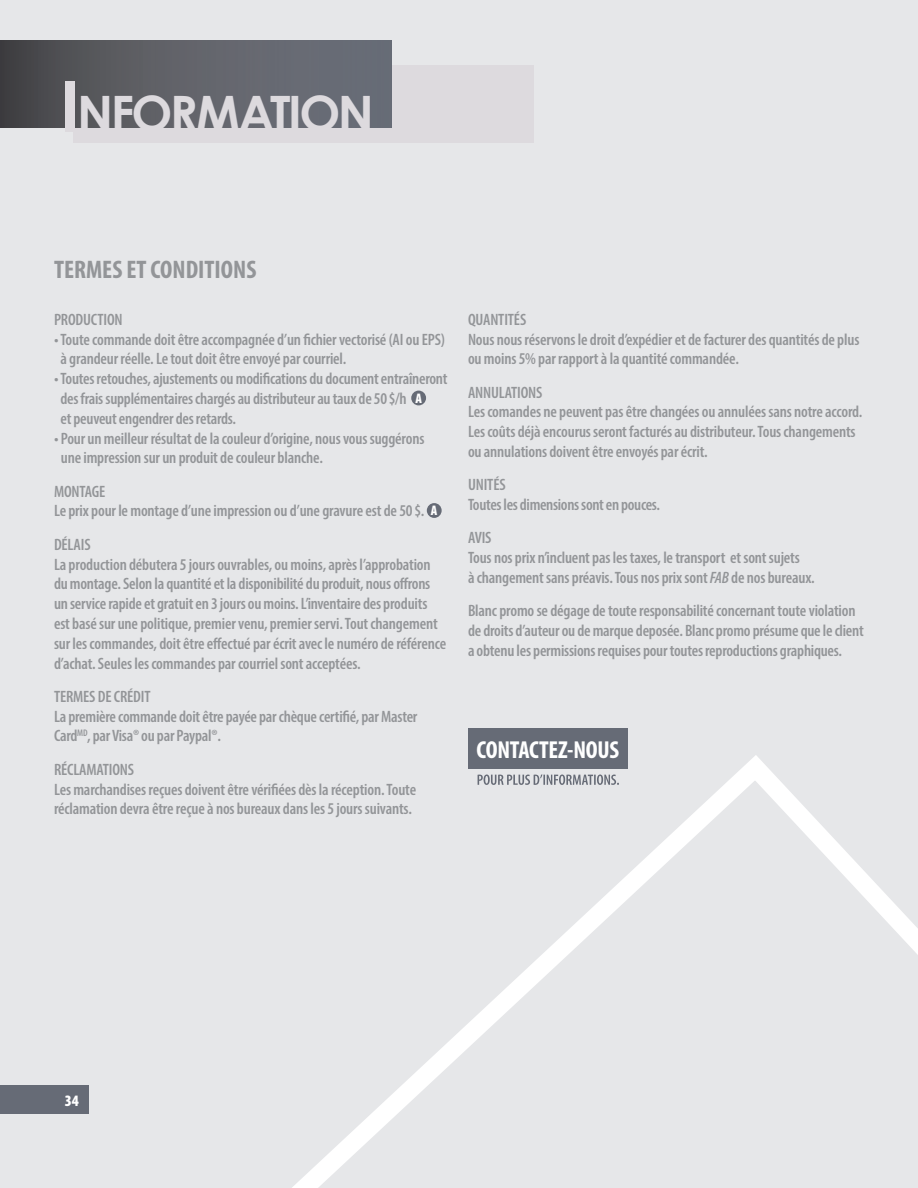
<style>
.page{position:relative;width:918px;height:1188px;background:#e6e7e9}
.page>*{position:absolute;margin:0;border:0;box-sizing:border-box;transform-origin:0 0}
.t1{font:700 48.9px "Century Gothic";letter-spacing:-.05em;color:#dddade}
.t2{font:700 condensed 25.5px "Myriad Pro";color:#939598}
.Titre_Texte{font:700 condensed 24.6px "Myriad Pro";letter-spacing:-.01em;color:#fff}
.Texte_Texte{font:600 condensed 16.5px/19.8px "Myriad Pro";letter-spacing:-.01em;color:#939598}
.Titre_Texte-2{font:600 condensed 16.5px/19.8px "Myriad Pro";letter-spacing:-.015em;color:#939598}
.t3{font:900 condensed 15.9px "Myriad Pro";color:#fff}
.t4{font:900 condensed 13.95px "Myriad Pro";color:#fff}
.s1{font-size:69.75px}
.s2{font-style:italic}
</style>
<div class="page">
<svg style="left:292px;top:755px;width:626px;height:433px"></svg>
<div style="left:73px;top:65px;width:461px;height:77px;background:#dddade"></div>
<div style="left:0;top:41px;width:392px;height:86px;background:linear-gradient(to right,#4b4a4d,#70757f)"></div>
<div style="left:411px;top:391px;width:15px;height:14px;background:#666b76;border-radius:50%"></div>
<div style="left:427px;top:503px;width:15px;height:15px;background:#666b76;border-radius:50%"></div>
<div style="left:468px;top:729px;width:160px;height:40px;background:#666b76"></div>
<svg style="left:478px;top:774px;width:141px;height:11px"></svg>
<div style="left:0;top:1085px;width:88px;height:29px;background:#666b76"></div>
<p class="t1" style="left:60px;top:77px;width:316px"><span class="s1">I</span> NFORMATION</p>
<p class="t2" style="left:54px;top:253px;width:204px">TERMES ET CONDITIONS</p>
<p class="Texte_Texte" style="left:54px;top:309px;width:70px">PRODUCTION</p>
<p class="Texte_Texte" style="left:60px;top:329px;width:386px;text-indent:-6px">• Toute commande doit être accompagnée d’un fichier vectorisé (AI ou EPS) à grandeur réelle. Le tout doit être envoyé par courriel.</p>
<p class="Texte_Texte" style="left:60px;top:368px;width:389px;text-indent:-6px">• Toutes retouches, ajustements ou modifications du document entraîneront des frais supplémentaires chargés au distributeur au taux de 50$/h</p>
<p class="t4" style="left:415px;top:389px;width:8px">A</p>
<p class="Texte_Texte" style="left:60px;top:408px;width:177px">et peuveut engendrer des retards.</p>
<p class="Texte_Texte" style="left:61px;top:428px;width:365px;text-indent:-7px">• Pour un meilleur résultat de la couleur d’origine, nous vous suggérons une impression sur un produit de couleur blanche.</p>
<p class="Titre_Texte-2" style="left:54px;top:481px;width:53px">MONTAGE</p>
<p class="Texte_Texte" style="left:54px;top:501px;width:372px">Le prix pour le montage d’une impression ou d’une gravure est de 50 $.</p>
<p class="t4" style="left:431px;top:502px;width:8px">A</p>
<p class="Titre_Texte-2" style="left:54px;top:534px;width:38px">DÉLAIS</p>
<p class="Texte_Texte" style="left:54px;top:554px;width:394px">La production débutera 5 jours ouvrables, ou moins, après l’approbation du montage. Selon la quantité et la disponibilité du produit, nous offrons un service rapide et gratuit en 3 jours ou moins. L’inventaire des produits est basé sur une politique, premier venu, premier servi. Tout changement sur les commandes, doit être effectué par écrit avec le numéro de référence d’achat. Seules les commandes par courriel sont acceptées.</p>
<p class="Titre_Texte-2" style="left:54px;top:686px;width:98px">TERMES DE CRÉDIT</p>
<p class="Texte_Texte" style="left:54px;top:706px;width:365px">La première commande doit être payée par chèque certifié, par Master<br>Card<sup>MD</sup>, par Visa® ou par Paypal®.</p>
<p class="Titre_Texte-2" style="left:54px;top:759px;width:82px">RÉCLAMATIONS</p>
<p class="Texte_Texte" style="left:54px;top:779px;width:364px">Les marchandises reçues doivent être vérifiées dès la réception. Toute réclamation devra être reçue à nos bureaux dans les 5 jours suivants.</p>
<p class="Titre_Texte-2" style="left:468px;top:309px;width:60px">QUANTITÉS</p>
<p class="Texte_Texte" style="left:468px;top:329px;width:393px">Nous nous réservons le droit d’expédier et de facturer des quantités de plus ou moins 5% par rapport à la quantité commandée.</p>
<p class="Titre_Texte-2" style="left:468px;top:382px;width:76px">ANNULATIONS</p>
<p class="Texte_Texte" style="left:468px;top:402px;width:396px">Les comandes ne peuvent pas être changées ou annulées sans notre accord.<br>Les coûts déjà encourus seront facturés au distributeur. Tous changements ou annulations doivent être envoyés par écrit.</p>
<p class="Titre_Texte-2" style="left:468px;top:475px;width:39px">UNITÉS</p>
<p class="Titre_Texte-2" style="left:468px;top:494px;width:194px">Toutes les dimensions sont en pouces.</p>
<p class="Titre_Texte-2" style="left:468px;top:528px;width:25px">AVIS</p>
<p class="Texte_Texte" style="left:468px;top:548px;width:348px">Tous nos prix n’incluent pas les taxes, le transport et sont sujets<br>à changement sans préavis. Tous nos prix sont <span class="s2">FAB</span> de nos bureaux.</p>
<p class="Titre_Texte-2" style="left:468px;top:601px;width:397px">Blanc promo se dégage de toute responsabilité concernant toute violation de droits d’auteur ou de marque deposée. Blanc promo présume que le client a obtenu les permissions requises pour toutes reproductions graphiques.</p>
<p class="Titre_Texte" style="left:477px;top:734px;width:144px">CONTACTEZ-NOUS</p>
<p class="t3" style="left:65px;top:1090px;width:16px">34</p>
</div>
